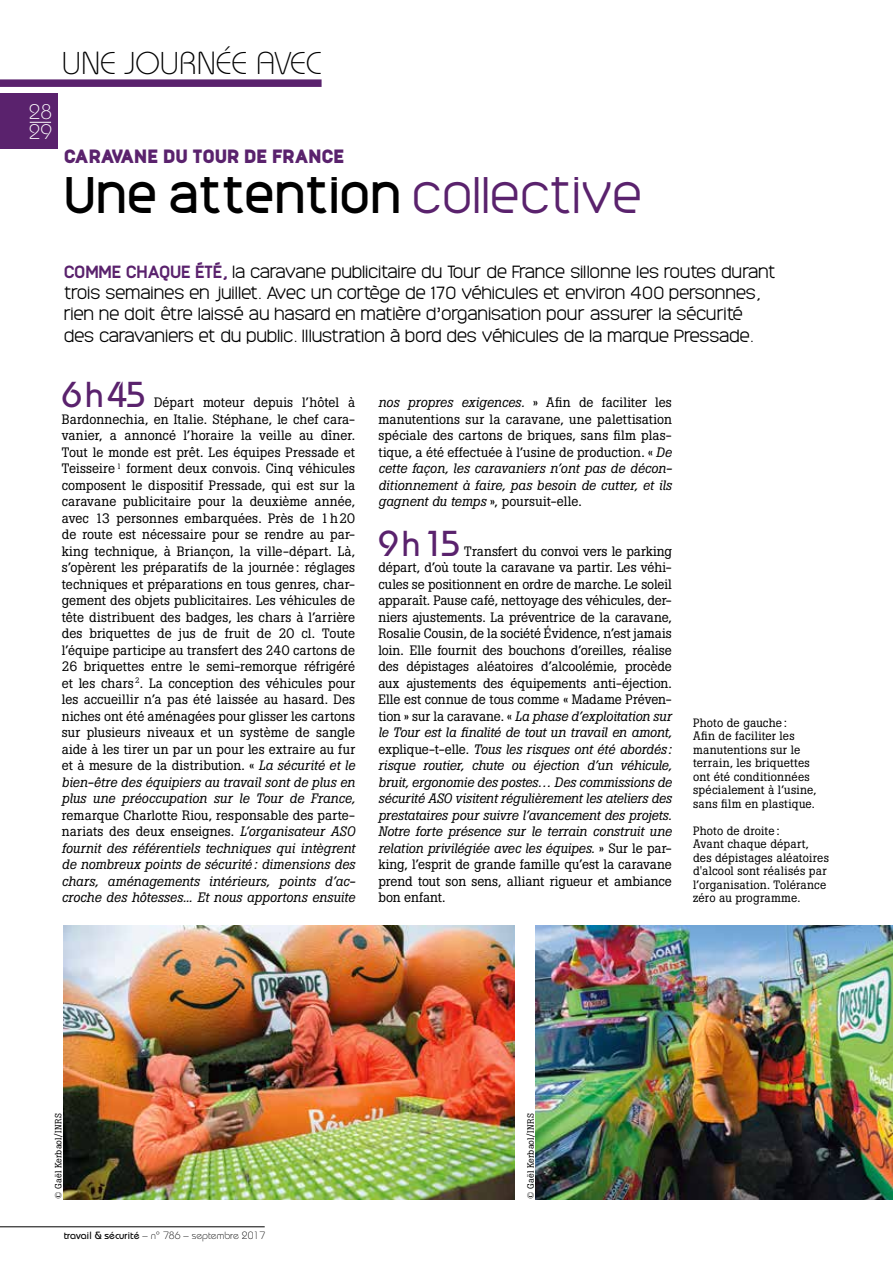
<style>
.page{position:relative;width:893px;height:1263px;background:#fff}
.page>*{position:absolute;margin:0;border:0;box-sizing:border-box;transform-origin:0 0}
.t1{font:48px "Monark";letter-spacing:-.015em;color:#000}
.t2{font:500 36px "Bauhaus";letter-spacing:.105em;color:#5a226d}
.t3{font:300 31.5px "Bauhaus";color:#000}
.t4{font:300 21px/19.5px "Bauhaus";color:#fff}
.t5{font:900 18px "Monark";letter-spacing:-.03em;color:#5a226d}
.t6{font:300 16.5px/21px "Monark";letter-spacing:-.025em;color:#000}
.t7{font:13.5px/16.5px "Boton";letter-spacing:.005em;color:#000;text-align:justify}
.t8{font:italic 13.5px/16.5px "Boton";letter-spacing:.005em;color:#000;text-align:justify}
.t9{font:12px/13.5px "Boton";letter-spacing:.015em;color:#000}
.t10{font:300 10.5px "Bauhaus";color:#000}
.t11{font:9px "Boton";letter-spacing:.015em;color:#000}
.s1{font-weight:300;color:#5a226d}
.s2{font-weight:700;color:#5a226d}
.s3{font-style:italic}
.s4{font-style:normal}
.s5{font-weight:500}
</style>
<div class="page">
<div style="left:0;top:79px;width:322px;height:8px;background:#5a226d"></div>
<div style="left:0;top:93px;width:57px;height:56px;background:#5a226d"></div>
<hr style="left:0;top:1226px;width:265px;height:1px;background:#000">
<svg style="left:30px;top:122px;width:21px;height:1px"></svg>
<img style="left:64px;top:926px;width:450px;height:273px">
<img style="left:536px;top:926px;width:357px;height:273px">
<h3 class="t4" style="left:29px;top:102px;width:25px">28<br>29</h3>
<h3 class="t3" style="left:62px;top:45px;width:261px">UNE JOURNÉE AVEC</h3>
<h3 class="t5" style="left:64px;top:144px;width:282px">CARAVANE DU TOUR DE FRANCE</h3>
<h1 class="t1" style="left:64px;top:162px;width:580px">Une attention <span class="s1">collective</span></h1>
<p class="t6" style="left:64px;top:261px;width:714px"><span class="s2">COMME CHAQUE ÉTÉ,</span> la caravane publicitaire du Tour de France sillonne les routes durant trois semaines en juillet. Avec un cortège de 170 véhicules et environ 400 personnes, rien ne doit être laissé au hasard en matière d’organisation pour assurer la sécurité des caravaniers et du public. Illustration à bord des véhicules de la marque Pressade.</p>
<h2 class="t2" style="left:62px;top:373px;width:85px">6h45</h2>
<p class="t7" style="left:62px;top:394px;width:295px;text-indent:92px">Départ moteur depuis l’hôtel à Bardonnechia, en Italie. Stéphane, le chef cara&shy;vanier, a annoncé l’horaire la veille au dîner.<br>Tout le monde est prêt. Les équipes Pressade et Teisseire <sup>1</sup> forment deux convois. Cinq véhicules composent le dispositif Pressade, qui est sur la caravane publicitaire pour la deuxième année, avec 13 personnes embarquées. Près de 1h20 de route est nécessaire pour se rendre au par&shy;king technique, à Briançon, la ville-départ. Là, s’opèrent les préparatifs de la journée: réglages techniques et préparations en tous genres, char&shy;gement des objets publicitaires. Les véhicules de tête distribuent des badges, les chars à l’arrière des briquettes de jus de fruit de 20 cl. Toute l’équipe participe au transfert des 240 cartons de 26 briquettes entre le semi-remorque réfrigéré et les chars <sup>2</sup>. La conception des véhicules pour les accueillir n’a pas été laissée au hasard. Des niches ont été aménagées pour glisser les cartons sur plusieurs niveaux et un système de sangle aide à les tirer un par un pour les extraire au fur et à mesure de la distribution. « <span class="s3">La sécurité et le bien-être des équipiers au travail sont de plus en plus une préoccupation sur le Tour de France,</span></p>
<p class="t8" style="left:62px;top:807px;width:295px"><span class="s4">remarque Charlotte Riou, responsable des parte&shy;nariats des deux enseignes.</span> L’organisateur ASO fournit des référentiels techniques qui intègrent de nombreux points de sécurité: dimensions des chars, aménagements intérieurs, points d’ac&shy;croche des hôtesses... Et nous apportons ensuite</p>
<p class="t7" style="left:378px;top:394px;width:295px"><span class="s3">nos propres exigences.</span> » Afin de faciliter les manutentions sur la caravane, une palettisation spéciale des cartons de briques, sans film plas&shy;tique, a été effectuée à l’usine de production. « <span class="s3">De cette façon, les caravaniers n’ont pas de décon&shy;ditionnement à faire, pas besoin de cutter, et ils gagnent du temps</span> », poursuit-elle.</p>
<h2 class="t2" style="left:378px;top:522px;width:83px">9h15</h2>
<p class="t7" style="left:378px;top:543px;width:295px;text-indent:86px">Transfert du convoi vers le parking départ, d’où toute la caravane va partir. Les véhi&shy;cules se positionnent en ordre de marche. Le soleil apparaît. Pause café, nettoyage des véhicules, der&shy;niers ajustements. La préventrice de la caravane, Rosalie Cousin, de la société Évidence, n’est jamais loin. Elle fournit des bouchons d’oreilles, réalise des dépistages aléatoires d’alcoolémie, procède aux ajustements des équipements anti-éjection.<br>Elle est connue de tous comme « Madame Préven&shy;tion » sur la caravane. « <span class="s3">La phase d’exploitation sur le Tour est la finalité de tout un travail en amont, </span>explique-t-elle. <span class="s3">Tous les risques ont été abordés: risque routier, chute ou éjection d’un véhicule, bruit, ergonomie des postes… Des commissions de sécurité ASO visitent régulièrement les ateliers des prestataires pour suivre l’avancement des projets.<br>Notre forte présence sur le terrain construit une relation privilégiée avec les équipes.</span> » Sur le par&shy;king, l’esprit de grande famille qu’est la caravane prend tout son sens, alliant rigueur et ambiance bon enfant.</p>
<p class="t9" style="left:693px;top:716px;width:125px">Photo de gauche:<br>Afin de faciliter les manutentions sur le terrain, les briquettes ont été conditionnées spécialement à l’usine, sans film en plastique.</p>
<p class="t9" style="left:693px;top:824px;width:137px">Photo de droite:<br>Avant chaque départ, des dépistages aléatoires d'alcool sont réalisés par l’organisation. Tolérance zéro au programme.</p>
<p class="t11" style="left:53px;top:1199px;width:87px;rotate:-90deg">© Gaël Kerbaol/INRS</p>
<p class="t11" style="left:525px;top:1199px;width:87px;rotate:-90deg">© Gaël Kerbaol/INRS</p>
<p class="t10" style="left:64px;top:1229px;width:203px"><span class="s5">travail &amp; sécurité</span> – n° 786 – septembre 2017</p>
</div>
